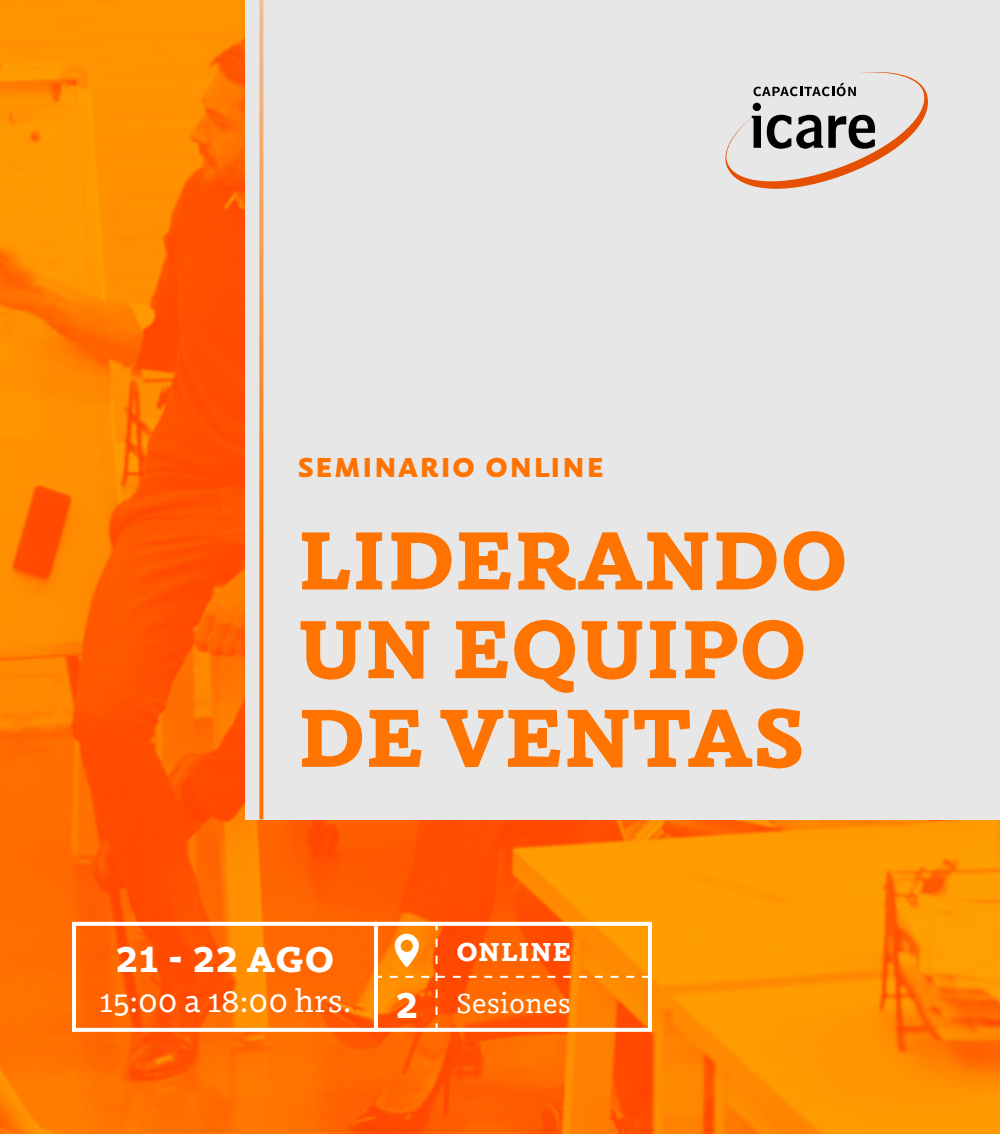
<style>
.page{position:relative;width:1000px;height:1134px;background:#fff}
.page>*{position:absolute;margin:0;border:0;box-sizing:border-box;transform-origin:0 0}
.t1{font:700 101.4px/88.6px "Dovetail MVB";color:#ff7301}
.t2{font:700 44px "Dovetail MVB";letter-spacing:.02em;color:#fff}
.t3{font:700 36px "Carolineale";letter-spacing:.02em;color:#ff7301}
.t4{font:32px "Dovetail MVB";letter-spacing:.02em;color:#fff}
.t5{font:700 32px "Dovetail MVB";letter-spacing:.02em;color:#fff}
.t6{font:28px "Dovetail MVB";letter-spacing:.02em;color:#fff}
</style>
<div class="page">
<img style="left:0;top:0;width:1000px;height:1134px">
<div style="left:245px;top:0;width:755px;height:820px;background:#e7e7e7"></div>
<svg style="left:259px;top:0;width:4px;height:819px;background:#f79444"></svg>
<svg style="left:725px;top:72px;width:203px;height:117px"></svg>
<div style="left:72px;top:922px;width:580px;height:110px;border:4px solid #fff"></div>
<svg style="left:374px;top:922px;width:276px;height:110px;background:#ff7d1e"></svg>
<p class="t3" style="left:297px;top:435px;width:308px">seminario online</p>
<p class="t1" style="left:297px;top:502px;width:552px">Liderando un Equipo de Ventas</p>
<p class="t5" style="left:456px;top:925px;width:116px">online</p>
<p class="t2" style="left:116px;top:924px;width:220px">21 - 22 ago</p>
<p class="t4" style="left:99px;top:978px;width:253px">15:00 a 18:00 hrs.</p>
<p class="t6" style="left:456px;top:983px;width:116px">Sesiones</p>
<p class="t2" style="left:396px;top:970px;width:24px">2</p>
</div>
